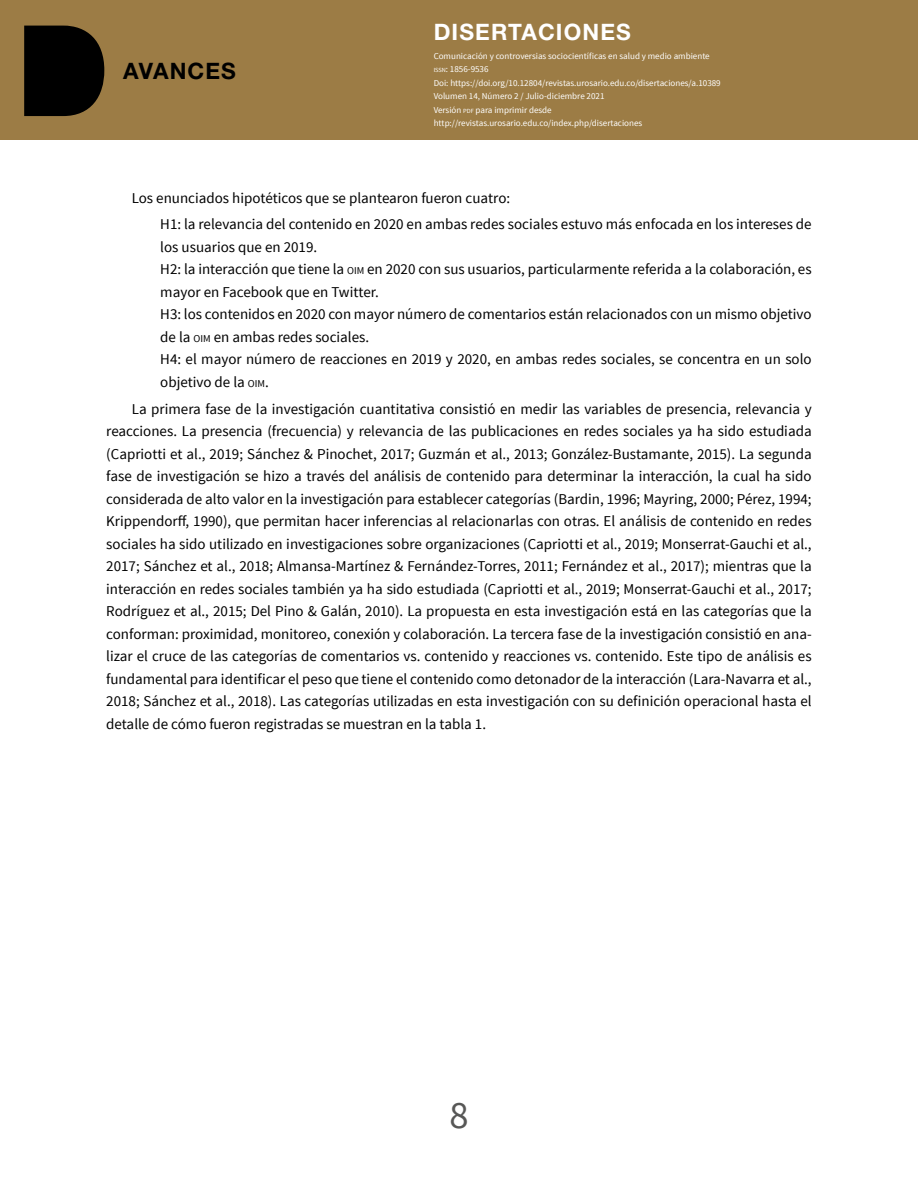
<style>
.page{position:relative;width:918px;height:1188px;background:#fff}
.page>*{position:absolute;margin:0;border:0;box-sizing:border-box;transform-origin:0 0}
.t1{font:38.4px "Source Sans Pro";color:#575756}
.t2{font:700 22.65px "Helvetica Neue LT Std";letter-spacing:.05em;color:#fff}
.t3{font:700 22.65px "Helvetica Neue LT Std";letter-spacing:.05em;color:#000}
.t4{font:15px/22.5px "Source Sans Pro";color:#000}
.t5{font:9px/13.5px "Source Sans Pro";color:#fff}
.s1{font-size:6.3px}
.s2{font-size:10.5px}
</style>
<div class="page">
<div style="left:0;top:0;width:918px;height:139px;background:#9c7c45"></div>
<svg style="left:24px;top:26px;width:80px;height:90px;background:#0e0b06"></svg>
<h2 class="t3" style="left:123px;top:57px;width:114px">AVANCES</h2>
<h2 class="t2" style="left:434px;top:18px;width:199px">DISERTACIONES</h2>
<p class="t5" style="left:434px;top:49px;width:289px">Comunicación y controversias sociocientíficas en salud y medio ambiente <span class="s1">ISSN</span>: 1856-9536<br>Doi: https://doi.org/10.12804/revistas.urosario.edu.co/disertaciones/a.10389<br>Volumen 14, Número 2 / Julio-diciembre 2021<br>Versión <span class="s1">PDF</span> para imprimir desde http://revistas.urosario.edu.co/index.php/disertaciones</p>
<p class="t4" style="left:160px;top:185px;width:653px;line-height:26.7px;text-indent:-28px">Los enunciados hipotéticos que se plantearon fueron cuatro:<br>H1: la relevancia del contenido en 2020 en ambas redes sociales estuvo más enfocada en los intereses de</p>
<p class="t4" style="left:160px;top:236px;width:653px">los usuarios que en 2019.<br>H2: la interacción que tiene la <span class="s2">OIM</span> en 2020 con sus usuarios, particularmente referida a la colaboración, es mayor en Facebook que en Twitter.<br>H3: los contenidos en 2020 con mayor número de comentarios están relacionados con un mismo objetivo de la <span class="s2">OIM</span> en ambas redes sociales.<br>H4: el mayor número de reacciones en 2019 y 2020, en ambas redes sociales, se concentra en un solo objetivo de la <span class="s2">OIM</span>.</p>
<p class="t4" style="left:106px;top:398px;width:707px;text-align:justify;text-indent:26px">La primera fase de la investigación cuantitativa consistió en medir las variables de presencia, relevancia y reacciones. La presencia (frecuencia) y relevancia de las publicaciones en redes sociales ya ha sido estudiada (Capriotti et al., 2019; Sánchez &amp; Pinochet, 2017; Guzmán et al., 2013; González-Bustamante, 2015). La segunda fase de investigación se hizo a través del análisis de contenido para determinar la interacción, la cual ha sido considerada de alto valor en la investigación para establecer categorías (Bardin, 1996; Mayring, 2000; Pérez, 1994; Krippendorff, 1990), que permitan hacer inferencias al relacionarlas con otras. El análisis de contenido en redes sociales ha sido utilizado en investigaciones sobre organizaciones (Capriotti et al., 2019; Monserrat-Gauchi et al., 2017; Sánchez et al., 2018; Almansa-Martínez &amp; Fernández-Torres, 2011; Fernández et al., 2017); mientras que la interacción en redes sociales también ya ha sido estudiada (Capriotti et al., 2019; Monserrat-Gauchi et al., 2017; Rodríguez et al., 2015; Del Pino &amp; Galán, 2010). La propuesta en esta investigación está en las categorías que la conforman: proximidad, monitoreo, conexión y colaboración. La tercera fase de la investigación consistió en ana&shy;lizar el cruce de las categorías de comentarios vs. contenido y reacciones vs. contenido. Este tipo de análisis es fundamental para identificar el peso que tiene el contenido como detonador de la interacción (Lara-Navarra et al., 2018; Sánchez et al., 2018). Las categorías utilizadas en esta investigación con su definición operacional hasta el detalle de cómo fueron registradas se muestran en la tabla 1.</p>
<h1 class="t1" style="left:449px;top:1092px;width:21px">8</h1>
</div>
